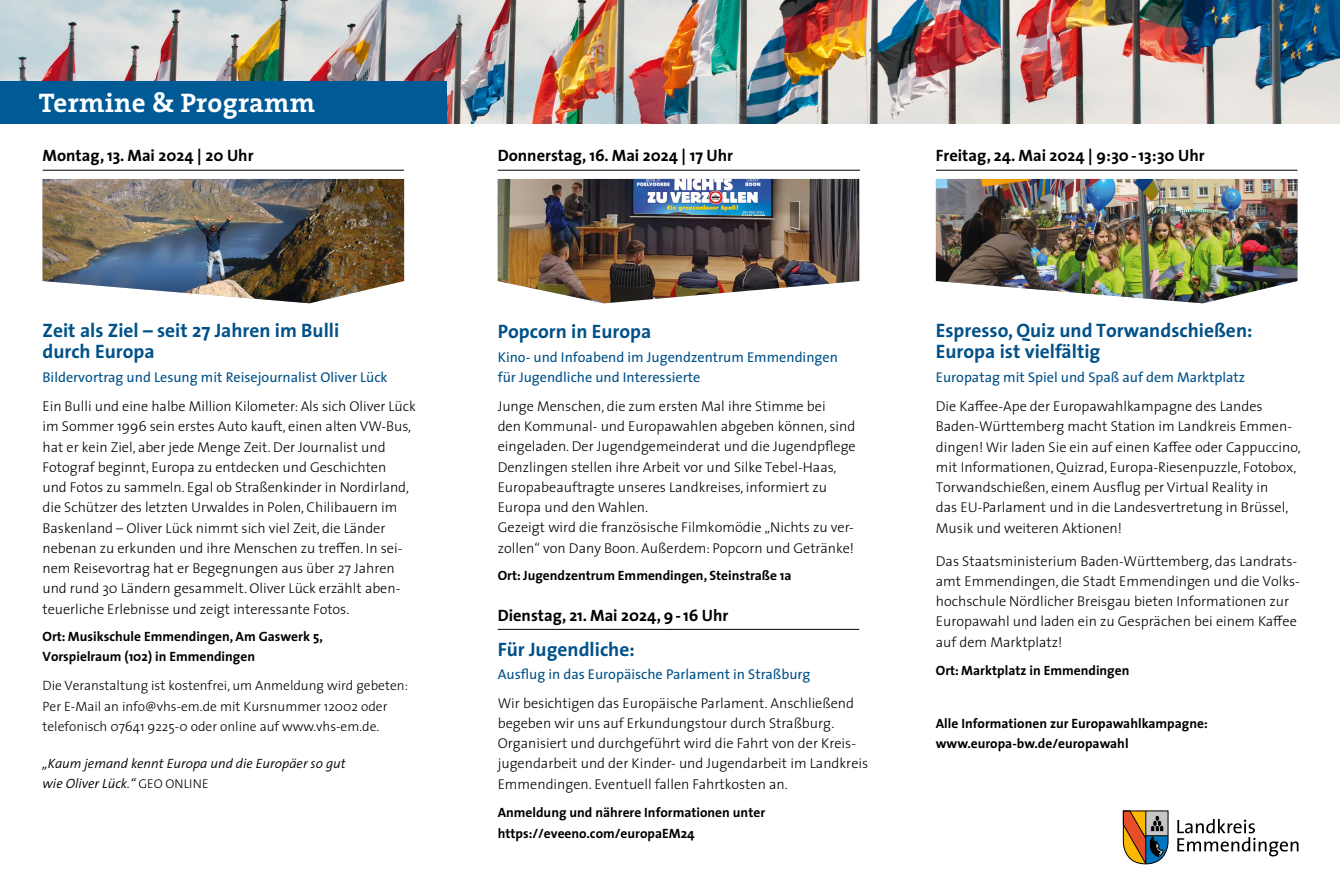
<style>
.page{position:relative;width:1340px;height:893px;background:#fff}
.page>*{position:absolute;margin:0;border:0;box-sizing:border-box;transform-origin:0 0}
.t1{font:700 27px "The Serif";letter-spacing:.01em;color:#fff}
.t2{font:700 19.5px/21px "The Sans";color:#005188}
.t3{font:700 16.5px "The Sans";color:#000}
.t4{font:300 14.25px/20.2px "The Sans";color:#000}
.t5{font:14.25px/20.2px "The Sans";color:#005188}
.t6{font:700 13.5px/20.1px "The Sans";color:#000}
.t7{font:300 13.5px/20.2px "The Sans";color:#000}
.t8{font:italic 300 13.5px/20.2px "The Sans";color:#000}
.s1{font-style:normal;font-size:12.75px}
</style>
<div class="page">
<img style="left:0;top:0;width:1339px;height:123px">
<hr style="left:497px;top:170px;width:363px;height:1px;background:#000">
<hr style="left:497px;top:629px;width:362px;height:1px;background:#000">
<hr style="left:43px;top:170px;width:361px;height:1px;background:#000">
<hr style="left:935px;top:170px;width:362px;height:1px;background:#000">
<img style="left:935px;top:179px;width:362px;height:124px">
<img style="left:43px;top:179px;width:361px;height:124px">
<div style="left:0;top:81px;width:446px;height:42px;background:#005a96"></div>
<svg style="left:1122px;top:810px;width:46px;height:55px;background:#987e5d"></svg>
<svg style="left:1177px;top:819px;width:121px;height:37px"></svg>
<img style="left:497px;top:179px;width:362px;height:124px">
<img style="left:634px;top:179px;width:137px;height:37px">
<h1 class="t1" style="left:39px;top:80px;width:278px">Termine &amp; Programm</h1>
<p class="t3" style="left:43px;top:142px;width:212px">Montag, 13. Mai 2024 | 20 Uhr</p>
<h2 class="t2" style="left:43px;top:320px;width:298px">Zeit als Ziel – seit 27 Jahren im Bulli durch Europa</h2>
<p class="t5" style="left:43px;top:367px;width:346px">Bildervortrag und Lesung mit Reisejournalist Oliver Lück</p>
<p class="t4" style="left:43px;top:396px;width:375px">Ein Bulli und eine halbe Million Kilometer: Als sich Oliver Lück im Sommer 1996 sein erstes Auto kauft, einen alten VW-Bus, hat er kein Ziel, aber jede Menge Zeit. Der Journalist und Fotograf beginnt, Europa zu entdecken und Geschichten<br>und Fotos zu sammeln. Egal ob Straßenkinder in Nordirland, die Schützer des letzten Urwaldes in Polen, Chilibauern im Baskenland – Oliver Lück nimmt sich viel Zeit, die Länder nebenan zu erkunden und ihre Menschen zu treffen. In sei&shy;nem Reisevortrag hat er Begegnungen aus über 27 Jahren und rund 30 Ländern gesammelt. Oliver Lück erzählt aben&shy;teuerliche Erlebnisse und zeigt interessante Fotos.</p>
<p class="t6" style="left:43px;top:626px;width:282px">Ort: Musikschule Emmendingen, Am Gaswerk 5,<br>Vorspielraum (102) in Emmendingen</p>
<p class="t7" style="left:43px;top:675px;width:367px">Die Veranstaltung ist kostenfrei, um Anmeldung wird gebeten:<br>Per E-Mail an info@vhs-em.de mit Kursnummer 12002 oder telefonisch 07641 9225-0 oder online auf www.vhs-em.de.</p>
<p class="t8" style="left:43px;top:753px;width:305px">„Kaum jemand kennt Europa und die Europäer so gut wie Oliver Lück.“ <span class="s1">GEO ONLINE</span></p>
<p class="t3" style="left:497px;top:142px;width:237px">Donnerstag, 16. Mai 2024 | 17 Uhr</p>
<h2 class="t2" style="left:497px;top:320px;width:155px">Popcorn in Europa</h2>
<p class="t5" style="left:497px;top:346px;width:342px">Kino- und Infoabend im Jugendzentrum Emmendingen für Jugendliche und Interessierte</p>
<p class="t4" style="left:497px;top:395px;width:359px">Junge Menschen, die zum ersten Mal ihre Stimme bei<br>den Kommunal- und Europawahlen abgeben können, sind eingeladen. Der Jugendgemeinderat und die Jugendpflege Denzlingen stellen ihre Arbeit vor und Silke Tebel-Haas, Europabeauftragte unseres Landkreises, informiert zu Europa und den Wahlen.<br>Gezeigt wird die französische Filmkomödie „Nichts zu ver&shy;zollen“ von Dany Boon. Außerdem: Popcorn und Getränke!</p>
<p class="t6" style="left:497px;top:565px;width:295px">Ort: Jugendzentrum Emmendingen, Steinstraße 1a</p>
<p class="t3" style="left:497px;top:602px;width:232px">Dienstag, 21. Mai 2024, 9-16 Uhr</p>
<h2 class="t2" style="left:497px;top:638px;width:139px">Für Jugendliche:</h2>
<p class="t5" style="left:497px;top:663px;width:314px">Ausflug in das Europäische Parlament in Straßburg</p>
<p class="t4" style="left:497px;top:692px;width:372px">Wir besichtigen das Europäische Parlament. Anschließend begeben wir uns auf Erkundungstour durch Straßburg.<br>Organisiert und durchgeführt wird die Fahrt von der Kreis&shy;jugendarbeit und der Kinder- und Jugendarbeit im Landkreis Emmendingen. Eventuell fallen Fahrtkosten an.</p>
<p class="t6" style="left:497px;top:802px;width:269px">Anmeldung und nährere Informationen unter https://eveeno.com/europaEM24</p>
<p class="t3" style="left:935px;top:142px;width:270px">Freitag, 24. Mai 2024 | 9:30-13:30 Uhr</p>
<h2 class="t2" style="left:935px;top:320px;width:318px">Espresso, Quiz und Torwandschießen:<br>Europa ist vielfältig</h2>
<p class="t5" style="left:935px;top:367px;width:311px">Europatag mit Spiel und Spaß auf dem Marktplatz</p>
<p class="t4" style="left:935px;top:396px;width:366px">Die Kaffee-Ape der Europawahlkampagne des Landes Baden-Württemberg macht Station im Landkreis Emmen&shy;dingen! Wir laden Sie ein auf einen Kaffee oder Cappuccino, mit Informationen, Quizrad, Europa-Riesenpuzzle, Fotobox, Torwandschießen, einem Ausflug per Virtual Reality in<br>das EU-Parlament und in die Landesvertretung in Brüssel, Musik und weiteren Aktionen!</p>
<p class="t4" style="left:935px;top:550px;width:365px">Das Staatsministerium Baden-Württemberg, das Landrats&shy;amt Emmendingen, die Stadt Emmendingen und die Volks&shy;hochschule Nördlicher Breisgau bieten Informationen zur Europawahl und laden ein zu Gesprächen bei einem Kaffee auf dem Marktplatz!</p>
<p class="t6" style="left:935px;top:660px;width:195px">Ort: Marktplatz in Emmendingen</p>
<p class="t6" style="left:935px;top:713px;width:273px">Alle Informationen zur Europawahlkampagne: www.europa-bw.de/europawahl</p>
</div>
